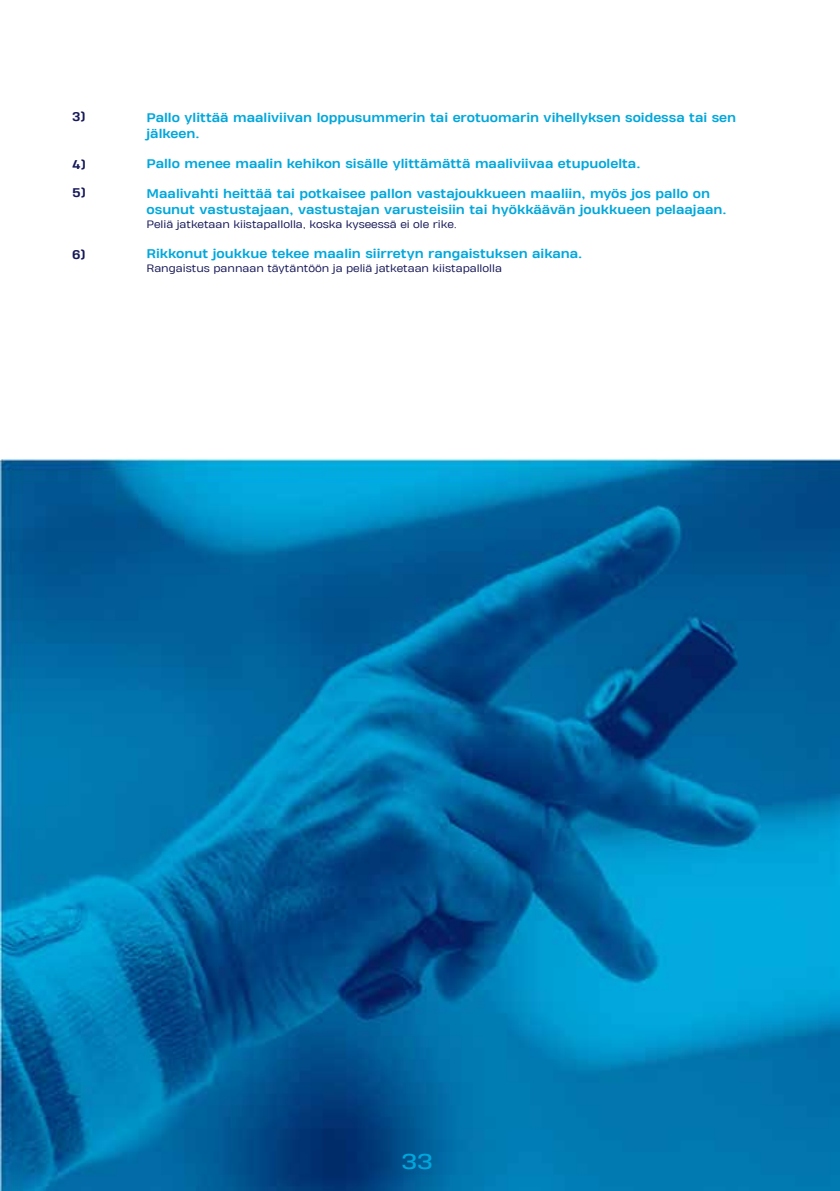
<style>
.page{position:relative;width:840px;height:1191px;background:#fff}
.page>*{position:absolute;margin:0;border:0;box-sizing:border-box;transform-origin:0 0}
.t1{font:20px "Heading Pro Wide";color:#00a7dc}
.t2{font:700 12px/16px "Heading Pro Treble";color:#00a7dc}
.t3{font:700 12px "Heading Pro Treble";color:#171958}
.t4{font:10px "Heading Pro Treble";color:#171958}
</style>
<div class="page">
<img style="left:0;top:460px;width:838px;height:731px">
<p class="t3" style="left:72px;top:109px;width:15px">3)</p>
<p class="t3" style="left:72px;top:157px;width:15px">4)</p>
<p class="t3" style="left:72px;top:185px;width:15px">5)</p>
<p class="t3" style="left:72px;top:247px;width:15px">6)</p>
<p class="t2" style="left:146px;top:110px;width:590px">Pallo ylittää maaliviivan loppusummerin tai erotuomarin vihellyksen soidessa tai sen jälkeen.</p>
<p class="t2" style="left:146px;top:156px;width:495px">Pallo menee maalin kehikon sisälle ylittämättä maaliviivaa etupuolelta.</p>
<p class="t2" style="left:146px;top:186px;width:581px">Maalivahti heittää tai potkaisee pallon vastajoukkueen maaliin, myös jos pallo on osunut vastustajaan, vastustajan varusteisiin tai hyökkäävän joukkueen pelaajaan.</p>
<p class="t4" style="left:146px;top:218px;width:312px">Peliä jatketaan kiistapallolla, koska kyseessä ei ole rike.</p>
<p class="t2" style="left:146px;top:246px;width:437px">Rikkonut joukkue tekee maalin siirretyn rangaistuksen aikana.</p>
<p class="t4" style="left:146px;top:262px;width:357px">Rangaistus pannaan täytäntöön ja peliä jatketaan kiistapallolla</p>
<h1 class="t1" style="left:401px;top:1148px;width:33px">33</h1>
</div>
